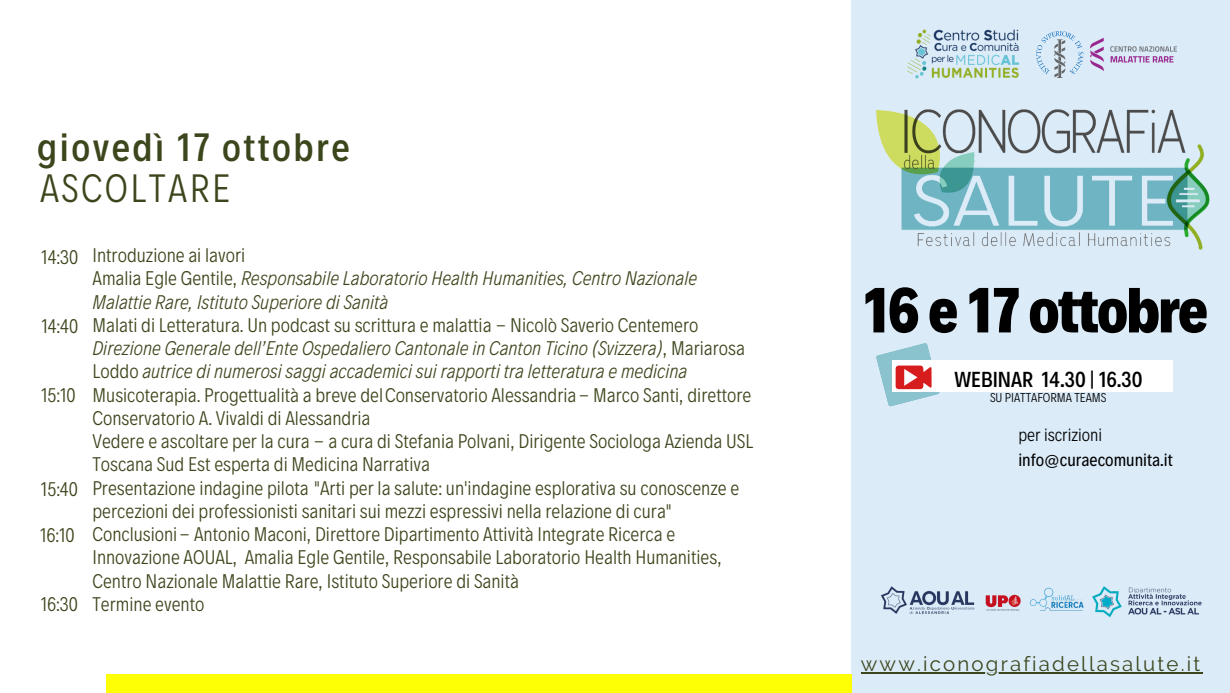
<style>
.page{position:relative;width:1230px;height:693px;background:#fff}
.page>*{position:absolute;margin:0;border:0;box-sizing:border-box;transform-origin:0 0}
.t1{font:800 64.5px "Decalotype";letter-spacing:-.03em;color:#000}
.t2{font:500 40px "Decalotype";letter-spacing:.06em;color:#3c461c}
.t3{font:300 40px "Decalotype";letter-spacing:.06em;color:#3c461c}
.t4{font:500 22px "Decalotype";color:#000}
.t5{font:20.4px "Raleway";letter-spacing:.105em;color:#3c461c}
.t6{font:300 20px/23.2px "Decalotype";color:#3c461c}
.t7{font:18px "Decalotype";color:#000}
.t8{font:300 18px "Decalotype";color:#000}
.t9{font:300 13px "Decalotype";color:#000}
.s1{font-style:italic}
</style>
<div class="page">
<div style="left:852px;top:0;width:378px;height:693px;background:#dbebf8"></div>
<img style="left:876px;top:109px;width:334px;height:141px">
<div style="left:892px;top:360px;width:281px;height:32px;background:#fff"></div>
<svg style="left:876px;top:343px;width:64px;height:64px"></svg>
<img style="left:907px;top:29px;width:113px;height:50px">
<img style="left:1036px;top:31px;width:141px;height:47px">
<hr style="left:861px;top:673px;width:341px;height:1px;background:#3c461c">
<img style="left:1029px;top:587px;width:55px;height:24px">
<img style="left:985px;top:594px;width:36px;height:17px">
<img style="left:881px;top:586px;width:94px;height:28px">
<img style="left:1092px;top:586px;width:110px;height:31px">
<div style="left:106px;top:674px;width:746px;height:18px;background:#fefe04"></div>
<p class="t2" style="left:37px;top:121px;width:314px">giovedì 17 ottobre</p>
<h2 class="t3" style="left:40px;top:162px;width:192px">ASCOLTARE</h2>
<p class="t6" style="left:41px;top:244px;width:38px">14:30</p>
<p class="t6" style="left:41px;top:314px;width:38px">14:40</p>
<p class="t6" style="left:41px;top:382px;width:36px">15:10</p>
<p class="t6" style="left:41px;top:476px;width:38px">15:40</p>
<p class="t6" style="left:40px;top:522px;width:36px">16:10</p>
<p class="t6" style="left:41px;top:591px;width:38px">16:30</p>
<h4 class="t6" style="left:93px;top:242px;width:662px">Introduzione ai lavori<br>Amalia Egle Gentile, <span class="s1">Responsabile Laboratorio Health Humanities, Centro Nazionale Malattie Rare, Istituto Superiore di Sanità<br></span>Malati di Letteratura. Un podcast su scrittura e malattia - Nicolò Saverio Centemero <span class="s1">Direzione Generale dell’Ente Ospedaliero Cantonale in Canton Ticino (Svizzera)</span>, Mariarosa Loddo <span class="s1">autrice di numerosi saggi accademici sui rapporti tra letteratura e medicina </span>Musicoterapia. Progettualità a breve delConservatorio Alessandria- Marco Santi, direttore Conservatorio A. Vivaldi di Alessandria<br>Vedere e ascoltare per la cura - a cura di Stefania Polvani, Dirigente Sociologa Azienda USL Toscana Sud Est esperta di Medicina Narrativa<br>Presentazione indagine pilota "Arti per la salute: un'indagine esplorativa su conoscenze e percezioni dei professionisti sanitari sui mezzi espressivi nella relazione di cura" Conclusioni- Antonio Maconi, Direttore Dipartimento Attività Integrate Ricerca e Innovazione AOUAL, Amalia Egle Gentile, Responsabile Laboratorio Health Humanities, Centro Nazionale Malattie Rare, Istituto Superiore di Sanità</h4>
<p class="t6" style="left:93px;top:591px;width:113px">Termine evento</p>
<p class="t1" style="left:863px;top:267px;width:347px">16 e 17 ottobre</p>
<p class="t4" style="left:954px;top:365px;width:190px">WEBINAR 14.30 | 16.30</p>
<p class="t9" style="left:990px;top:389px;width:118px">SU PIATTAFORMA TEAMS</p>
<h6 class="t8" style="left:1018px;top:423px;width:85px">per iscrizioni</h6>
<h3 class="t7" style="left:1018px;top:448px;width:156px">info@curaecomunita.it</h3>
<h5 class="t5" style="left:861px;top:652px;width:341px">www.iconografiadellasalute.it</h5>
</div>
